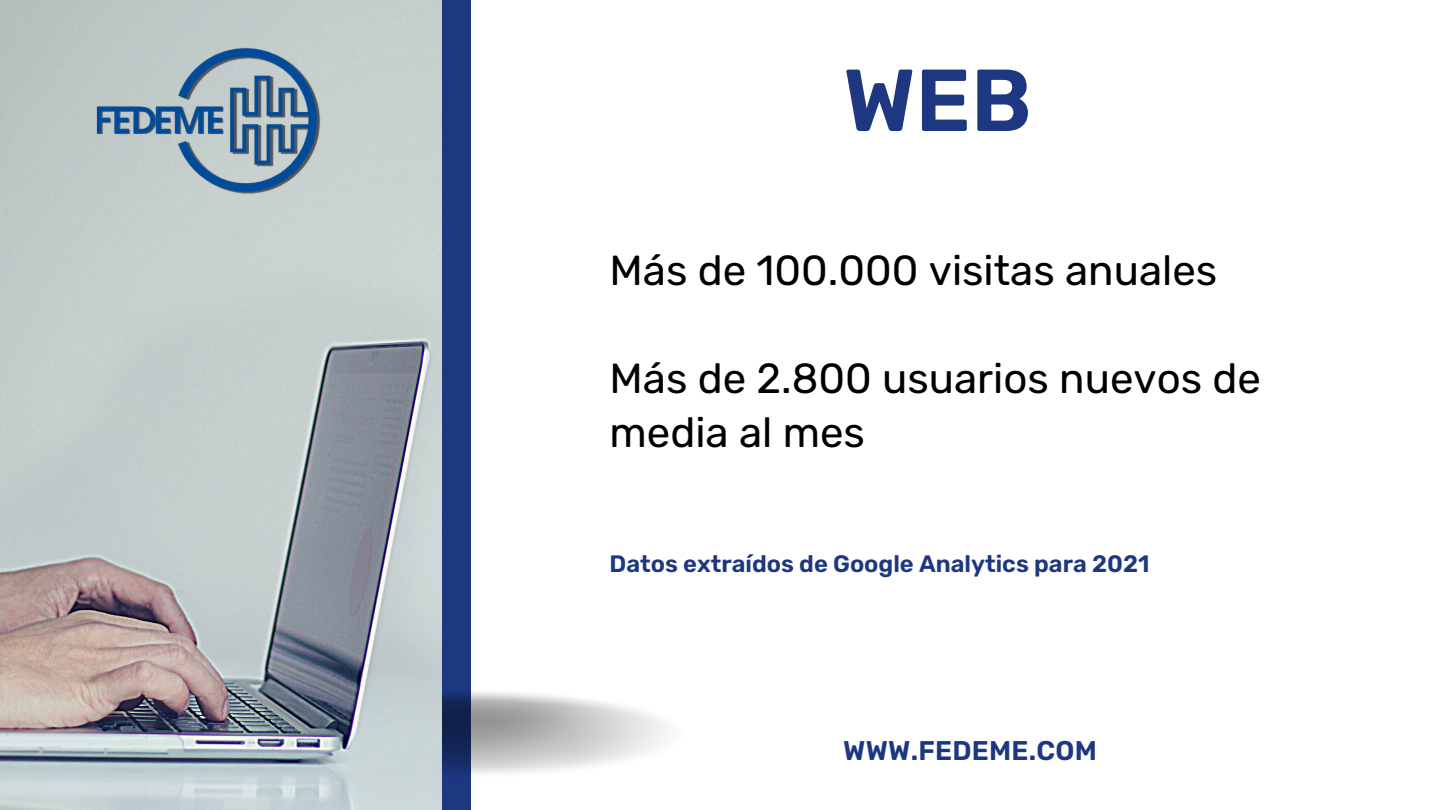
<style>
.page{position:relative;width:1440px;height:810px;background:#fff}
.page>*{position:absolute;margin:0;border:0;box-sizing:border-box;transform-origin:0 0}
.t1{font:600 87.8px "Rubik";color:#1d3880}
.t2{font:42px/54px "Rubik";color:#000}
.t3{font:600 27px "Rubik";letter-spacing:.01em;color:#1d3880}
.t4{font:600 23.7px "Rubik";color:#1d3880}
</style>
<div class="page">
<div style="left:442px;top:0;width:28px;height:810px;background:#1d3880"></div>
<img style="left:442px;top:691px;width:225px;height:88px">
<img style="left:0;top:0;width:442px;height:810px">
<img style="left:56px;top:20px;width:301px;height:200px">
<h1 class="t1" style="left:843px;top:49px;width:190px">WEB</h1>
<p class="t2" style="left:610px;top:244px;width:609px">Más de 100.000 visitas anuales</p>
<p class="t2" style="left:610px;top:352px;width:653px">Más de 2.800 usuarios nuevos de media al mes</p>
<p class="t4" style="left:610px;top:550px;width:541px">Datos extraídos de Google Analytics para 2021</p>
<p class="t3" style="left:843px;top:735px;width:255px">WWW.FEDEME.COM</p>
</div>
